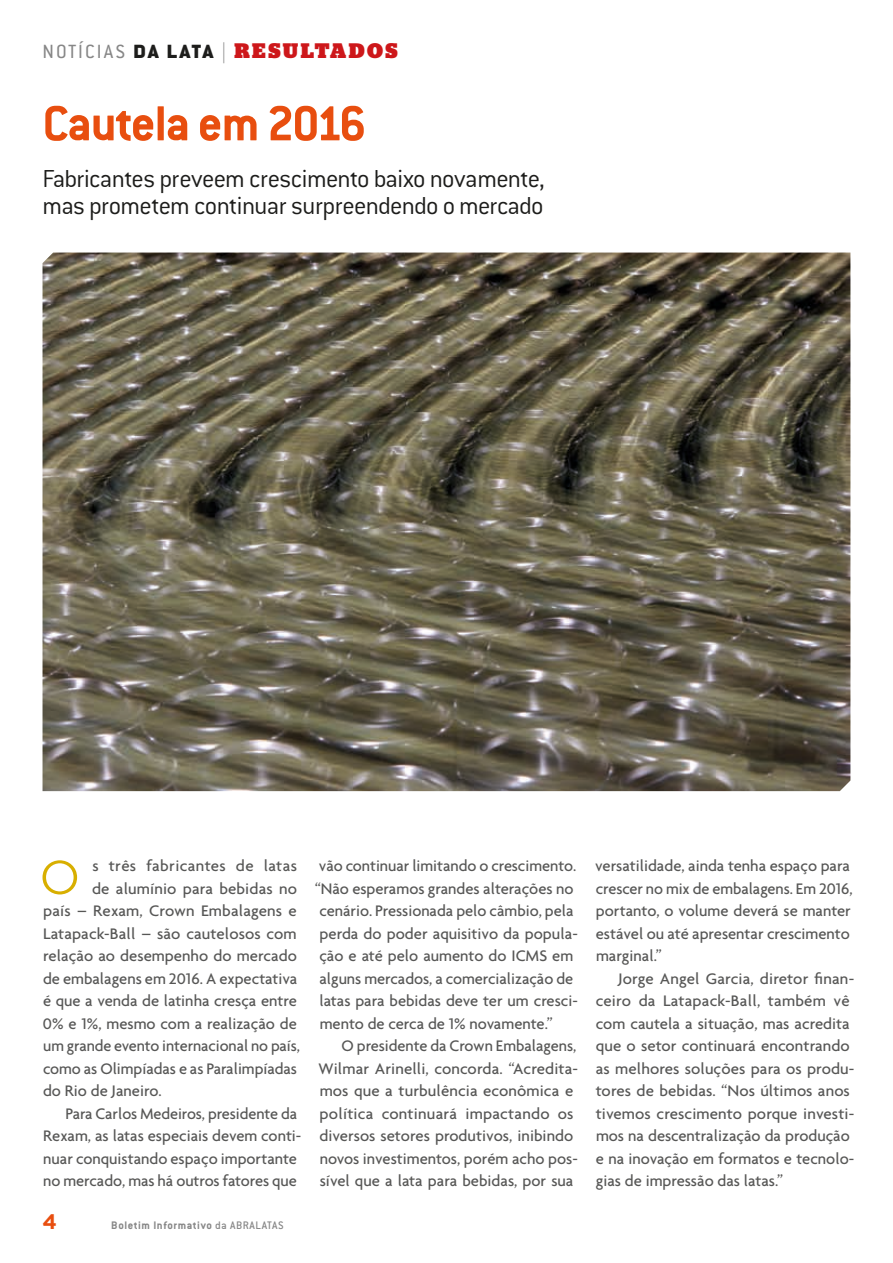
<style>
.page{position:relative;width:893px;height:1263px;background:#fff}
.page>*{position:absolute;margin:0;border:0;box-sizing:border-box;transform-origin:0 0}
.t1{font:700 54px "Conduit ITC Std";letter-spacing:-.03em;color:#e84e0f}
.t2{font:300 51.75px "Agenda";color:#d8af00}
.t3{font:300 27px/27px "Conduit ITC Std";letter-spacing:-.025em;color:#1d1d1b}
.t4{font:900 21px "Stag";letter-spacing:.12em;color:#cd171a}
.t5{font:700 21px "Gotham";color:#e84e0f}
.t6{font:500 16.5px/22.5px "Agenda";color:#575756}
.t7{font:500 16.5px "Agenda";letter-spacing:.02em;color:#575756}
.t8{font:700 12px "Conduit ITC Std";letter-spacing:.05em;color:#878787}
.s1{font-family:"Conduit ITC Std";font-weight:400;color:#878787}
.s2{font-family:"Conduit ITC Std";color:#1d1d1b}
.s3{font-family:"Conduit ITC Std";font-weight:200;color:#878787}
.s4{font-weight:500}
</style>
<div class="page">
<img style="left:43px;top:253px;width:807px;height:538px">
<p class="t4" style="left:43px;top:39px;width:357px"><span class="s1">NOTÍCIAS</span> <span class="s2">DA LATA</span> <span class="s3">|</span> RESULTADOS</p>
<h1 class="t1" style="left:43px;top:91px;width:325px">Cautela em 2016</h1>
<h3 class="t3" style="left:43px;top:164px;width:504px">Fabricantes preveem crescimento baixo novamente, mas prometem continuar surpreendendo o mercado</h3>
<h2 class="t2" style="left:40px;top:847px;width:40px">O</h2>
<p class="t7" style="left:92px;top:856px;width:206px">s três fabricantes de latas</p>
<p class="t6" style="left:92px;top:877px;width:206px">de alumínio para bebidas no</p>
<p class="t6" style="left:43px;top:899px;width:255px">país – Rexam, Crown Embalagens e</p>
<p class="t6" style="left:43px;top:922px;width:255px">Latapack-Ball – são cautelosos com</p>
<p class="t6" style="left:43px;top:944px;width:255px">relação ao desempenho do mercado</p>
<p class="t6" style="left:43px;top:967px;width:256px">de embalagens em 2016. A expectativa</p>
<p class="t6" style="left:43px;top:989px;width:255px">é que a venda de latinha cresça entre</p>
<p class="t6" style="left:43px;top:1012px;width:255px">0% e 1%, mesmo com a realização de</p>
<p class="t6" style="left:43px;top:1034px;width:258px">um grande evento internacional no país,</p>
<p class="t6" style="left:43px;top:1057px;width:256px">como as Olimpíadas e as Paralimpíadas</p>
<p class="t6" style="left:43px;top:1079px;width:120px">do Rio de Janeiro.</p>
<p class="t6" style="left:66px;top:1102px;width:233px">Para Carlos Medeiros, presidente da</p>
<p class="t6" style="left:43px;top:1124px;width:260px">Rexam, as latas especiais devem conti-</p>
<p class="t6" style="left:43px;top:1147px;width:255px">nuar conquistando espaço importante</p>
<p class="t6" style="left:43px;top:1169px;width:255px">no mercado, mas há outros fatores que</p>
<p class="t5" style="left:43px;top:1207px;width:16px">4</p>
<p class="t8" style="left:111px;top:1217px;width:174px">Boletim Informativo <span class="s4">da ABRALATAS</span></p>
<p class="t6" style="left:319px;top:854px;width:259px">vão continuar limitando o crescimento.</p>
<p class="t6" style="left:315px;top:877px;width:260px">“Não esperamos grandes alterações no</p>
<p class="t6" style="left:319px;top:899px;width:256px">cenário. Pressionada pelo câmbio, pela</p>
<p class="t6" style="left:320px;top:922px;width:260px">perda do poder aquisitivo da popula-</p>
<p class="t6" style="left:319px;top:944px;width:255px">ção e até pelo aumento do ICMS em</p>
<p class="t6" style="left:319px;top:967px;width:255px">alguns mercados, a comercialização de</p>
<p class="t6" style="left:319px;top:989px;width:260px">latas para bebidas deve ter um cresci-</p>
<p class="t6" style="left:320px;top:1012px;width:235px">mento de cerca de 1% novamente.”</p>
<p class="t6" style="left:342px;top:1034px;width:236px">O presidente da Crown Embalagens,</p>
<p class="t6" style="left:319px;top:1057px;width:261px">Wilmar Arinelli, concorda. “Acredita-</p>
<p class="t6" style="left:320px;top:1079px;width:255px">mos que a turbulência econômica e</p>
<p class="t6" style="left:320px;top:1102px;width:255px">política continuará impactando os</p>
<p class="t6" style="left:319px;top:1124px;width:255px">diversos setores produtivos, inibindo</p>
<p class="t6" style="left:320px;top:1147px;width:260px">novos investimentos, porém acho pos-</p>
<p class="t6" style="left:320px;top:1169px;width:255px">sível que a lata para bebidas, por sua</p>
<p class="t6" style="left:595px;top:854px;width:259px">versatilidade, ainda tenha espaço para crescer no mix de embalagens. Em 2016, portanto, o volume deverá se manter estável ou até apresentar crescimento marginal.”</p>
<p class="t6" style="left:596px;top:967px;width:260px;text-indent:22px">Jorge Angel Garcia, diretor finan&shy;ceiro da Latapack-Ball, também vê com cautela a situação, mas acredita que o setor continuará encontrando as melhores soluções para os produ&shy;tores de bebidas. “Nos últimos anos tivemos crescimento porque investi&shy;mos na descentralização da produção e na inovação em formatos e tecnolo&shy;gias de impressão das latas.”</p>
</div>
